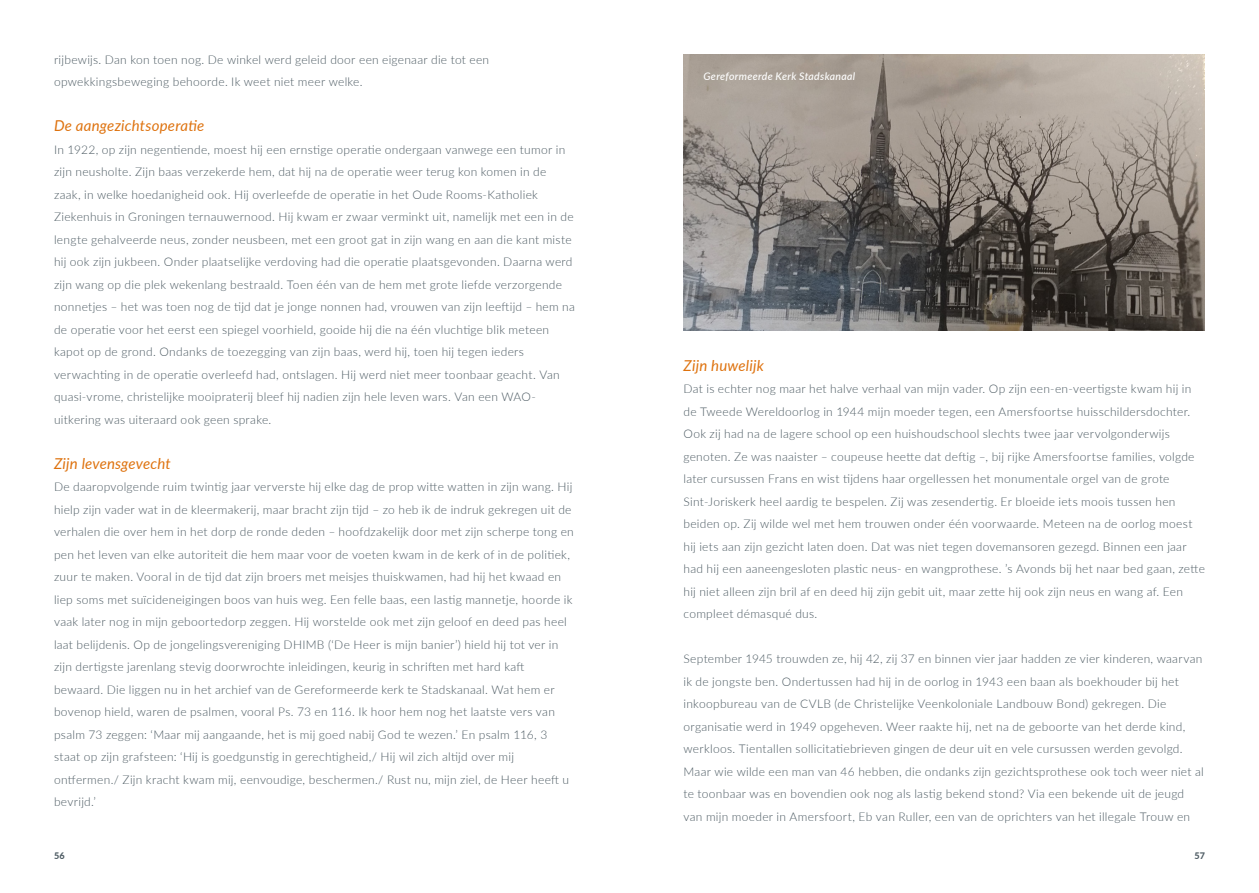
<style>
.page{position:relative;width:1259px;height:893px;background:#fff}
.page>*{position:absolute;margin:0;border:0;box-sizing:border-box;transform-origin:0 0}
.t1{font:italic 15px "Lato";letter-spacing:.015em;color:#de720e}
.t2{font:300 12px/22.5px "Lato";letter-spacing:.02em;color:#4c5a62}
.t3{font:italic 500 10.5px "Lato";letter-spacing:.03em;color:#fff}
.t4{font:800 9px "Lato";color:#4c5a62}
</style>
<div class="page">
<img style="left:683px;top:54px;width:522px;height:276px">
<p class="t2" style="left:54px;top:48px;width:437px">rijbewijs. Dan kon toen nog. De winkel werd geleid door een eigenaar die tot een opwekkingsbeweging behoorde. Ik weet niet meer welke.</p>
<p class="t1" style="left:54px;top:115px;width:152px">De aangezichtsoperatie</p>
<p class="t2" style="left:54px;top:138px;width:522px">In 1922, op zijn negentiende, moest hij een ernstige operatie ondergaan vanwege een tumor in zijn neusholte. Zijn baas verzekerde hem, dat hij na de operatie weer terug kon komen in de zaak, in welke hoedanigheid ook. Hij overleefde de operatie in het Oude Rooms-Katholiek Ziekenhuis in Groningen ternauwernood. Hij kwam er zwaar verminkt uit, namelijk met een in de lengte gehalveerde neus, zonder neusbeen, met een groot gat in zijn wang en aan die kant miste hij ook zijn jukbeen. Onder plaatselijke verdoving had die operatie plaatsgevonden. Daarna werd zijn wang op die plek wekenlang bestraald. Toen één van de hem met grote liefde verzorgende nonnetjes ‒ het was toen nog de tijd dat je jonge nonnen had, vrouwen van zijn leeftijd ‒ hem na de operatie voor het eerst een spiegel voorhield, gooide hij die na één vluchtige blik meteen kapot op de grond. Ondanks de toezegging van zijn baas, werd hij, toen hij tegen ieders verwachting in de operatie overleefd had, ontslagen. Hij werd niet meer toonbaar geacht. Van quasi-vrome, christelijke mooipraterij bleef hij nadien zijn hele leven wars. Van een WAO&shy;uitkering was uiteraard ook geen sprake.</p>
<p class="t1" style="left:54px;top:453px;width:118px">Zijn levensgevecht</p>
<p class="t2" style="left:54px;top:475px;width:521px">De daaropvolgende ruim twintig jaar ververste hij elke dag de prop witte watten in zijn wang. Hij hielp zijn vader wat in de kleermakerij, maar bracht zijn tijd – zo heb ik de indruk gekregen uit de verhalen die over hem in het dorp de ronde deden ‒ hoofdzakelijk door met zijn scherpe tong en pen het leven van elke autoriteit die hem maar voor de voeten kwam in de kerk of in de politiek, zuur te maken. Vooral in de tijd dat zijn broers met meisjes thuiskwamen, had hij het kwaad en liep soms met suïcideneigingen boos van huis weg. Een felle baas, een lastig mannetje, hoorde ik vaak later nog in mijn geboortedorp zeggen. Hij worstelde ook met zijn geloof en deed pas heel laat belijdenis. Op de jongelingsvereniging DHIMB (‘De Heer is mijn banier’) hield hij tot ver in zijn dertigste jarenlang stevig doorwrochte inleidingen, keurig in schriften met hard kaft bewaard. Die liggen nu in het archief van de Gereformeerde kerk te Stadskanaal. Wat hem er bovenop hield, waren de psalmen, vooral Ps. 73 en 116. Ik hoor hem nog het laatste vers van psalm 73 zeggen: ‘Maar mij aangaande, het is mij goed nabij God te wezen.’ En psalm 116, 3 staat op zijn grafsteen: ‘Hij is goedgunstig in gerechtigheid,/ Hij wil zich altijd over mij ontfermen./ Zijn kracht kwam mij, eenvoudige, beschermen./ Rust nu, mijn ziel, de Heer heeft u bevrijd.’</p>
<p class="t3" style="left:703px;top:69px;width:153px">Gereformeerde Kerk Stadskanaal</p>
<p class="t1" style="left:683px;top:355px;width:82px">Zijn huwelijk</p>
<p class="t2" style="left:683px;top:377px;width:523px">Dat is echter nog maar het halve verhaal van mijn vader. Op zijn een-en-veertigste kwam hij in de Tweede Wereldoorlog in 1944 mijn moeder tegen, een Amersfoortse huisschildersdochter.<br>Ook zij had na de lagere school op een huishoudschool slechts twee jaar vervolgonderwijs genoten. Ze was naaister ‒ coupeuse heette dat deftig ‒, bij rijke Amersfoortse families, volgde later cursussen Frans en wist tijdens haar orgellessen het monumentale orgel van de grote Sint-Joriskerk heel aardig te bespelen. Zij was zesendertig. Er bloeide iets moois tussen hen beiden op. Zij wilde wel met hem trouwen onder één voorwaarde. Meteen na de oorlog moest hij iets aan zijn gezicht laten doen. Dat was niet tegen dovemansoren gezegd. Binnen een jaar had hij een aaneengesloten plastic neus- en wangprothese. ’s Avonds bij het naar bed gaan, zette hij niet alleen zijn bril af en deed hij zijn gebit uit, maar zette hij ook zijn neus en wang af. Een compleet démasqué dus.</p>
<p class="t2" style="left:683px;top:647px;width:522px">September 1945 trouwden ze, hij 42, zij 37 en binnen vier jaar hadden ze vier kinderen, waarvan ik de jongste ben. Ondertussen had hij in de oorlog in 1943 een baan als boekhouder bij het inkoopbureau van de CVLB (de Christelijke Veenkoloniale Landbouw Bond) gekregen. Die organisatie werd in 1949 opgeheven. Weer raakte hij, net na de geboorte van het derde kind, werkloos. Tientallen sollicitatiebrieven gingen de deur uit en vele cursussen werden gevolgd.<br>Maar wie wilde een man van 46 hebben, die ondanks zijn gezichtsprothese ook toch weer niet al te toonbaar was en bovendien ook nog als lastig bekend stond? Via een bekende uit de jeugd van mijn moeder in Amersfoort, Eb van Ruller, een van de oprichters van het illegale Trouw en</p>
<p class="t4" style="left:54px;top:849px;width:12px">56</p>
<p class="t4" style="left:1194px;top:849px;width:12px">57</p>
</div>
